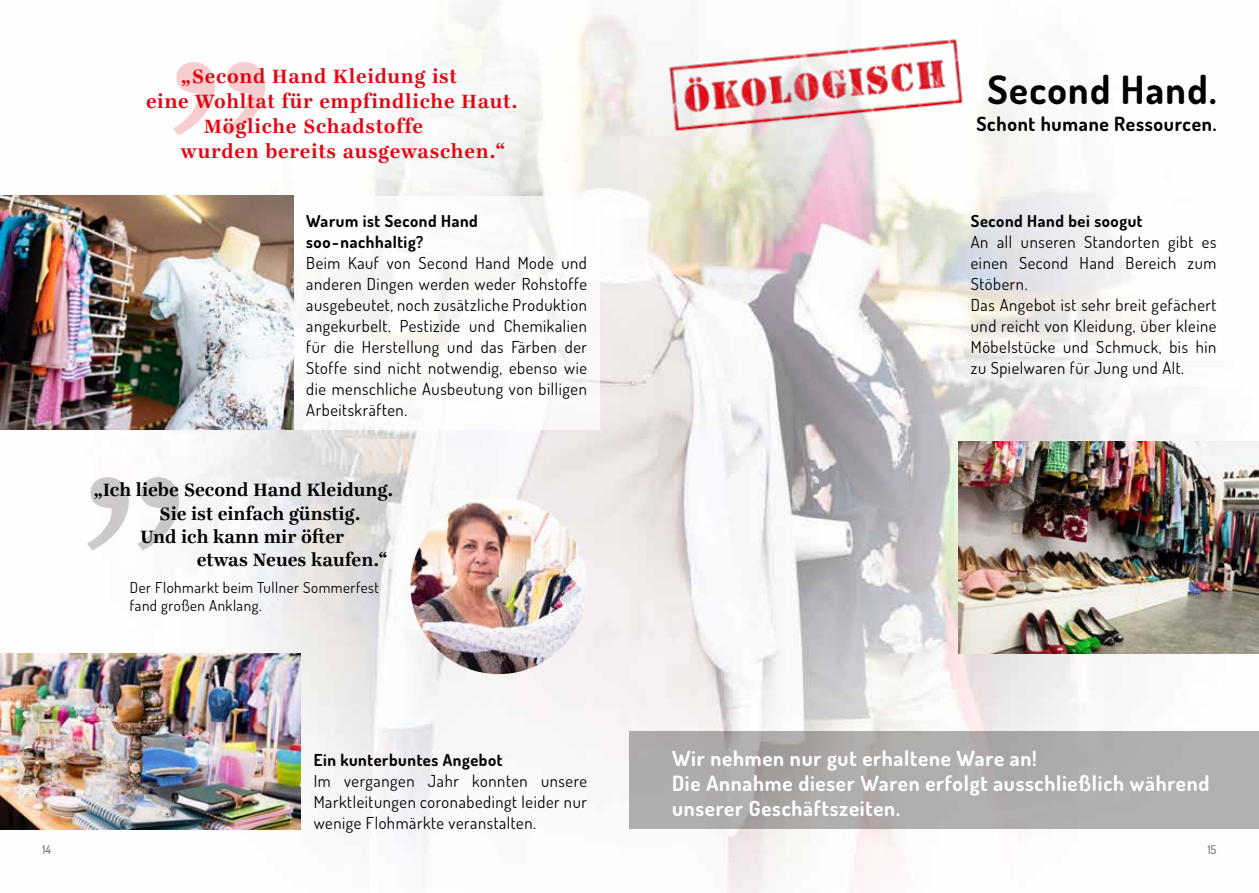
<style>
.page{position:relative;width:1259px;height:893px;background:#fff}
.page>*{position:absolute;margin:0;border:0;box-sizing:border-box;transform-origin:0 0}
.t1{font:700 39px "Dosis";letter-spacing:.035em;color:#000}
.t2{font:700 21px/25.2px "Dosis";letter-spacing:.035em;color:#fff}
.t3{font:700 21px "Ingeborg";letter-spacing:.035em;color:#e30613}
.t4{font:700 19.5px "Ingeborg";color:#000}
.t5{font:700 19.5px "Dosis";letter-spacing:.035em;color:#000}
.t6{font:16.5px/21px "Dosis";letter-spacing:.035em;color:#000;text-align:justify}
.t7{font:700 16.5px/21px "Dosis";letter-spacing:.035em;color:#000}
.t8{font:15px/18px "Dosis";letter-spacing:.035em;color:#000}
.t9{font:500 12px "Dosis";color:#706f6f}
</style>
<div class="page">
<img style="left:0;top:0;width:1173px;height:893px">
<img style="left:958px;top:441px;width:301px;height:213px">
<img style="left:0;top:654px;width:301px;height:175px">
<div style="left:0;top:196px;width:600px;height:233px;background:#fff"></div>
<img style="left:0;top:196px;width:293px;height:233px">
<div style="left:629px;top:731px;width:630px;height:98px;background:#b3b2b2"></div>
<img style="left:608px;top:17px;width:406px;height:133px">
<svg style="left:87px;top:477px;width:92px;height:73px"></svg>
<img style="left:410px;top:498px;width:177px;height:176px;border-radius:88px">
<svg style="left:173px;top:62px;width:92px;height:73px"></svg>
<p class="t3" style="left:181px;top:63px;width:278px">„Second Hand Kleidung ist</p>
<p class="t3" style="left:146px;top:88px;width:373px">eine Wohltat für empfindliche Haut.</p>
<p class="t3" style="left:204px;top:114px;width:220px">Mögliche Schadstoffe</p>
<p class="t3" style="left:181px;top:139px;width:325px">wurden bereits ausgewaschen.“</p>
<p class="t7" style="left:306px;top:210px;width:173px">Warum ist Second Hand soo-nachhaltig?</p>
<p class="t6" style="left:306px;top:252px;width:282px">Beim Kauf von Second Hand Mode und anderen Dingen werden weder Rohstoffe ausgebeutet, noch zusätzliche Produktion angekurbelt. Pestizide und Chemikalien für die Herstellung und das Färben der Stoffe sind nicht notwendig, ebenso wie die menschliche Ausbeutung von billigen Arbeitskräften.</p>
<p class="t4" style="left:93px;top:478px;width:302px">„Ich liebe Second Hand Kleidung.</p>
<p class="t4" style="left:159px;top:501px;width:203px">Sie ist einfach günstig.</p>
<p class="t4" style="left:140px;top:525px;width:205px">Und ich kann mir öfter</p>
<p class="t4" style="left:197px;top:548px;width:192px">etwas Neues kaufen.“</p>
<p class="t8" style="left:130px;top:578px;width:251px">Der Flohmarkt beim Tullner Sommerfest fand großen Anklang.</p>
<p class="t7" style="left:314px;top:749px;width:190px">Ein kunterbuntes Angebot</p>
<p class="t6" style="left:314px;top:770px;width:275px">Im vergangen Jahr konnten unsere Marktleitungen coronabedingt leider nur wenige Flohmärkte veranstalten.</p>
<h1 class="t1" style="left:987px;top:64px;width:231px">Second Hand.</h1>
<p class="t5" style="left:976px;top:112px;width:241px">Schont humane Ressourcen.</p>
<p class="t7" style="left:971px;top:211px;width:173px">Second Hand bei soogut</p>
<p class="t6" style="left:971px;top:231px;width:247px;text-align:left">An all unseren Standorten gibt es einen Second Hand Bereich zum<br>Stöbern.<br>Das Angebot ist sehr breit gefächert und reicht von Kleidung, über kleine<br>Möbelstücke und Schmuck, bis hin zu Spielwaren für Jung und Alt.</p>
<p class="t2" style="left:672px;top:745px;width:539px">Wir nehmen nur gut erhaltene Ware an!<br>Die Annahme dieser Waren erfolgt ausschließlich während unserer Geschäftszeiten.</p>
<p class="t9" style="left:43px;top:842px;width:10px">14</p>
<p class="t9" style="left:1207px;top:842px;width:10px">15</p>
</div>
